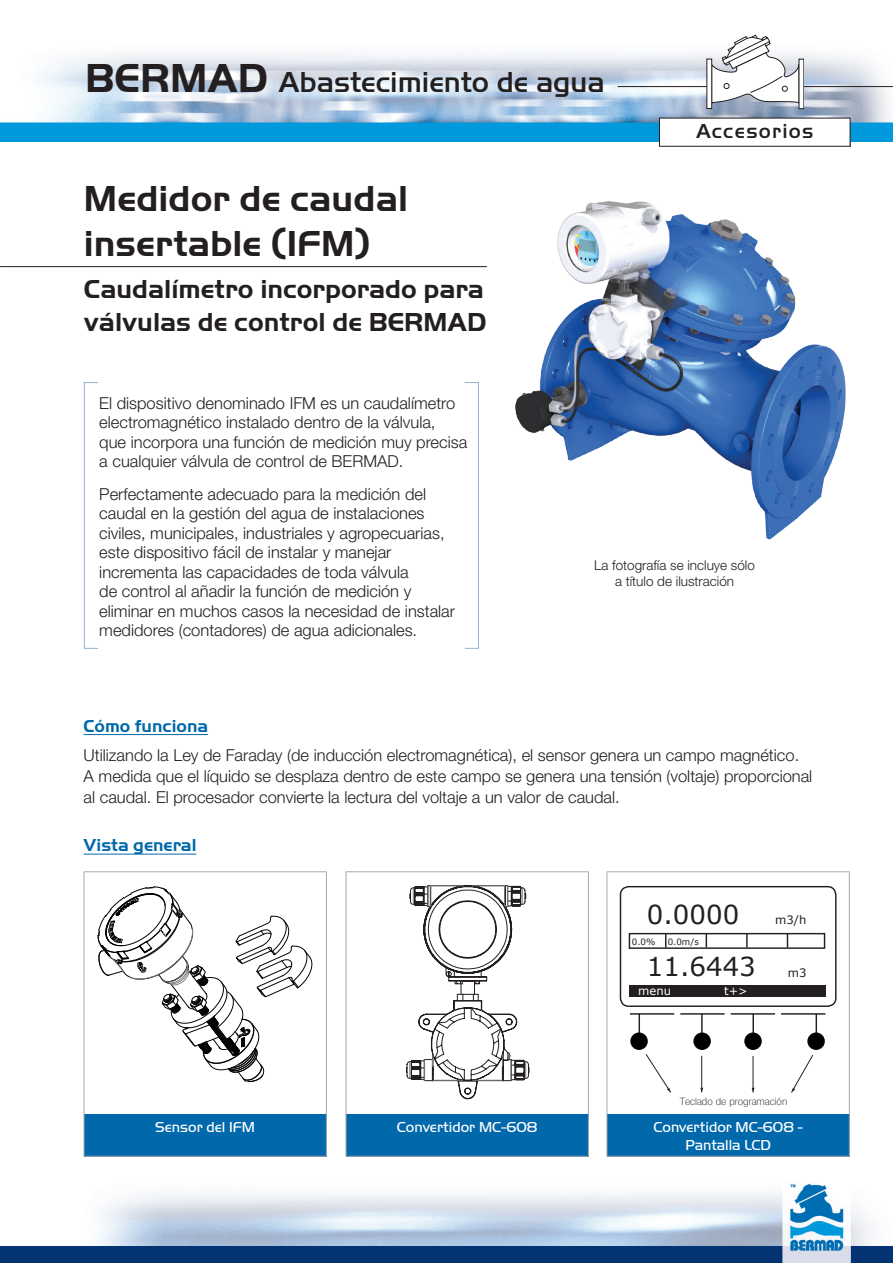
<style>
.page{position:relative;width:893px;height:1263px;background:#fff}
.page>*{position:absolute;margin:0;border:0;box-sizing:border-box;transform-origin:0 0}
.t1{font:700 37.5px/45px "Handel Got D";color:#231f20}
.t2{font:500 36px "Handel Got D";letter-spacing:-.005em;color:#231f20}
.t3{font:500 30px "Handel Got D";color:#231f20}
.t4{font:700 27px/33px "Handel Got D";color:#231f20}
.t5{font:26.1px/52.2px "Verdana";color:#231f20}
.t6{font:500 21px "Handel Got D";letter-spacing:.06em;color:#231f20}
.t7{font:700 18px "Handel Got D";color:#0168ab}
.t8{font:300 16.5px/19.5px "Helvetica Neue LT Pro";color:#231f20}
.t9{font:15px/18px "Handel Got D Ligh";color:#fff;text-align:center}
.t10{font:300 13.5px/16.5px "Helvetica Neue LT Pro";color:#231f20;text-align:center}
.t11{font:11.55px "Verdana";color:#fff}
.t12{font:11.55px "Verdana";color:#231f20}
.t13{font:100 condensed 10.2px "Helvetica Neue";color:#231f20;scale:1.25 1}
.t14{font:8.7px "Verdana";color:#231f20}
.s1{font-weight:700;font-size:42px}
</style>
<div class="page">
<img style="left:0;top:53px;width:893px;height:89px">
<img style="left:0;top:1184px;width:893px;height:79px">
<hr style="left:503px;top:86px;width:390px;height:1px;background:#231f20">
<svg style="left:711px;top:34px;width:89px;height:77px"></svg>
<div style="left:707px;top:59px;width:5px;height:50px;background:#fff"></div>
<div style="left:706px;top:59px;width:6px;height:50px;border:1px solid #231f20"></div>
<div style="left:799px;top:59px;width:5px;height:50px;background:#fff"></div>
<div style="left:659px;top:118px;width:191px;height:28px;background:#fff"></div>
<div style="left:659px;top:118px;width:191px;height:29px;border:1px solid #231f20"></div>
<div style="left:84px;top:1114px;width:242px;height:42px;background:#0168ab"></div>
<hr style="left:84px;top:871px;width:243px;height:1px;background:#a8a9ad">
<hr style="left:326px;top:872px;width:1px;height:242px;background:#a8a9ad">
<hr style="left:84px;top:872px;width:1px;height:242px;background:#a8a9ad">
<hr style="left:326px;top:1114px;width:1px;height:42px;background:#a8a9ad">
<hr style="left:84px;top:1114px;width:1px;height:42px;background:#a8a9ad">
<hr style="left:84px;top:1156px;width:243px;height:1px;background:#a8a9ad">
<svg style="left:98px;top:886px;width:214px;height:196px"></svg>
<div style="left:346px;top:1114px;width:242px;height:42px;background:#0168ab"></div>
<hr style="left:346px;top:871px;width:243px;height:1px;background:#a8a9ad">
<hr style="left:588px;top:872px;width:1px;height:242px;background:#a8a9ad">
<hr style="left:346px;top:872px;width:1px;height:242px;background:#a8a9ad">
<hr style="left:588px;top:1114px;width:1px;height:42px;background:#a8a9ad">
<hr style="left:346px;top:1114px;width:1px;height:42px;background:#a8a9ad">
<hr style="left:346px;top:1156px;width:243px;height:1px;background:#a8a9ad">
<div style="left:607px;top:1114px;width:242px;height:42px;background:#0168ab"></div>
<hr style="left:607px;top:871px;width:243px;height:1px;background:#a8a9ad">
<hr style="left:849px;top:872px;width:1px;height:242px;background:#a8a9ad">
<hr style="left:607px;top:872px;width:1px;height:242px;background:#a8a9ad">
<hr style="left:849px;top:1114px;width:1px;height:42px;background:#a8a9ad">
<hr style="left:607px;top:1114px;width:1px;height:42px;background:#a8a9ad">
<hr style="left:607px;top:1156px;width:243px;height:1px;background:#a8a9ad">
<div style="left:620px;top:886px;width:216px;height:121px;border:1px solid #231f20;border-radius:8px"></div>
<div style="left:629px;top:933px;width:196px;height:16px;border:1px solid #231f20"></div>
<svg style="left:665px;top:934px;width:1px;height:14px"></svg>
<svg style="left:706px;top:934px;width:1px;height:14px"></svg>
<svg style="left:746px;top:934px;width:2px;height:14px"></svg>
<svg style="left:787px;top:934px;width:1px;height:14px"></svg>
<div style="left:629px;top:985px;width:196px;height:12px;background:#231f20"></div>
<hr style="left:630px;top:1013px;width:44px;height:2px;background:#231f20">
<hr style="left:680px;top:1013px;width:45px;height:2px;background:#231f20">
<hr style="left:781px;top:1013px;width:44px;height:2px;background:#231f20">
<hr style="left:731px;top:1013px;width:44px;height:2px;background:#231f20">
<svg style="left:639px;top:1013px;width:1px;height:19px"></svg>
<hr style="left:701px;top:1013px;width:2px;height:28px;background:#231f20">
<hr style="left:752px;top:1013px;width:2px;height:28px;background:#231f20">
<svg style="left:816px;top:1013px;width:1px;height:19px"></svg>
<div style="left:630px;top:1032px;width:18px;height:18px;background:#000;border-radius:50%"></div>
<div style="left:693px;top:1032px;width:18px;height:18px;background:#000;border-radius:50%"></div>
<div style="left:744px;top:1032px;width:18px;height:18px;background:#000;border-radius:50%"></div>
<div style="left:807px;top:1032px;width:18px;height:18px;background:#000;border-radius:50%"></div>
<hr style="left:701px;top:1056px;width:1px;height:36px;background:#231f20">
<svg style="left:646px;top:1054px;width:25px;height:39px"></svg>
<svg style="left:791px;top:1055px;width:22px;height:38px"></svg>
<hr style="left:753px;top:1056px;width:1px;height:36px;background:#231f20">
<img style="left:515px;top:201px;width:331px;height:339px">
<svg style="left:84px;top:382px;width:395px;height:267px"></svg>
<hr style="left:0;top:266px;width:487px;height:1px;background:#231f20">
<hr style="left:84px;top:734px;width:124px;height:1px;background:#0168ab">
<hr style="left:84px;top:854px;width:112px;height:1px;background:#0168ab">
<svg style="left:406px;top:885px;width:123px;height:214px"></svg>
<h2 class="t2" style="left:85px;top:60px;width:399px"><span class="s1">BERMAD</span> Waterworks</h2>
<h3 class="t3" style="left:278px;top:65px;width:328px">Abastecimiento de agua</h3>
<h1 class="t1" style="left:84px;top:175px;width:325px">Medidor de caudal insertable (IFM)</h1>
<h3 class="t4" style="left:84px;top:272px;width:404px">Caudalímetro incorporado para válvulas de control de BERMAD</h3>
<p class="t6" style="left:691px;top:119px;width:130px">Accessories</p>
<p class="t6" style="left:696px;top:119px;width:119px">Accesorios</p>
<p class="t8" style="left:99px;top:393px;width:369px">El dispositivo denominado IFM es un caudalímetro electromagnético instalado dentro de la válvula,<br>que incorpora una función de medición muy precisa a cualquier válvula de control de BERMAD.</p>
<p class="t8" style="left:99px;top:484px;width:357px">Perfectamente adecuado para la medición del caudal en la gestión del agua de instalaciones civiles, municipales, industriales y agropecuarias, este dispositivo fácil de instalar y manejar incrementa las capacidades de toda válvula<br>de control al añadir la función de medición y eliminar en muchos casos la necesidad de instalar medidores (contadores) de agua adicionales.</p>
<p class="t10" style="left:594px;top:556px;width:162px">La fotografía se incluye sólo a título de ilustración</p>
<p class="t7" style="left:84px;top:715px;width:126px">Cómo funciona</p>
<p class="t8" style="left:84px;top:744px;width:730px;line-height:21px">Utilizando la Ley de Faraday (de inducción electromagnética), el sensor genera un campo magnético.<br>A medida que el líquido se desplaza dentro de este campo se genera una tensión (voltaje) proporcional al caudal. El procesador convierte la lectura del voltaje a un valor de caudal.</p>
<p class="t7" style="left:84px;top:835px;width:114px">Vista general</p>
<p class="t9" style="left:155px;top:1118px;width:101px">Sensor del IFM</p>
<p class="t9" style="left:397px;top:1118px;width:142px">Convertidor MC-608</p>
<h3 class="t5" style="left:647px;top:888px;width:111px">0.0000<br>11.6443</h3>
<p class="t14" style="left:632px;top:936px;width:25px">0.0%</p>
<p class="t14" style="left:668px;top:936px;width:33px">0.0m/s</p>
<p class="t11" style="left:638px;top:982px;width:34px">menu</p>
<p class="t11" style="left:724px;top:982px;width:25px">t+&gt;</p>
<p class="t12" style="left:775px;top:912px;width:33px">m3/h</p>
<p class="t12" style="left:788px;top:964px;width:20px">m3</p>
<p class="t13" style="left:680px;top:1095px;width:88px">Teclado de programación</p>
<p class="t9" style="left:653px;top:1118px;width:151px">Convertidor MC-608 -<br>Pantalla LCD</p>
</div>
